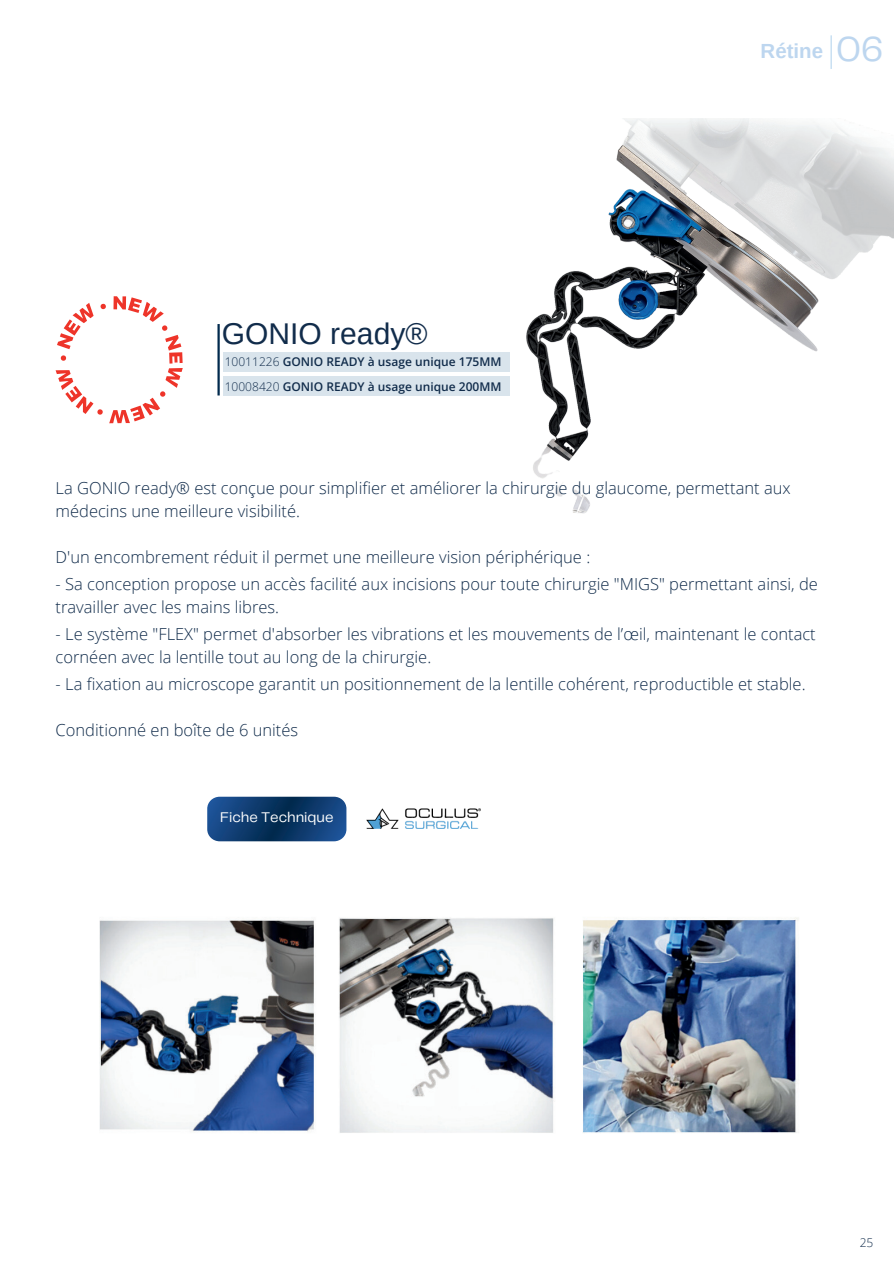
<style>
.page{position:relative;width:894px;height:1264px;background:#fff}
.page>*{position:absolute;margin:0;border:0;box-sizing:border-box;transform-origin:0 0}
.t1{font:30px "Arimo";color:#112c4b}
.t2{font:700 20.4px "Arimo";color:#bdd6ef}
.t3{font:300 16.5px/23px "Open Sans";color:#112c4b}
.t4{font:14.55px "Telegraf";color:#fff}
.t5{font:600 12px "Open Sans";color:#112c4b}
.t6{font:300 12px "Open Sans";color:#112c4b}
.s1{font-weight:300}
.s2{font-family:"Telegraf";font-weight:400;font-size:36px}
</style>
<div class="page">
<img style="left:401px;top:119px;width:492px;height:395px">
<svg style="left:56px;top:296px;width:127px;height:127px"></svg>
<hr style="left:217px;top:324px;width:3px;height:71px;background:#012a4d">
<div style="left:223px;top:352px;width:287px;height:20px;background:#d9e4ec"></div>
<img style="left:207px;top:796px;width:139px;height:45px;border-radius:12px">
<img style="left:99px;top:917px;width:700px;height:216px">
<div style="left:223px;top:376px;width:287px;height:19px;background:#d9e4ec"></div>
<img style="left:367px;top:808px;width:113px;height:20px">
<hr style="left:830px;top:35px;width:1px;height:34px;background:#b6d5ee">
<h1 class="t1" style="left:222px;top:315px;width:207px">GONIO ready®</h1>
<p class="t5" style="left:225px;top:354px;width:278px"><span class="s1">10011226</span> GONIO READY à usage unique 175MM</p>
<p class="t5" style="left:225px;top:378px;width:278px"><span class="s1">10008420</span> GONIO READY à usage unique 200MM</p>
<p class="t2" style="left:760px;top:37px;width:124px">Rétine <span class="s2">06</span></p>
<p class="t3" style="left:56px;top:476px;width:736px">La GONIO ready® est conçue pour simplifier et améliorer la chirurgie du glaucome, permettant aux médecins une meilleure visibilité.</p>
<p class="t3" style="left:56px;top:545px;width:536px">D'un encombrement réduit il permet une meilleure vision périphérique :</p>
<p class="t3" style="left:56px;top:572px;width:763px">- Sa conception propose un accès facilité aux incisions pour toute chirurgie "MIGS" permettant ainsi, de travailler avec les mains libres.</p>
<p class="t3" style="left:56px;top:622px;width:761px">- Le système "FLEX" permet d'absorber les vibrations et les mouvements de l’œil, maintenant le contact cornéen avec la lentille tout au long de la chirurgie.</p>
<p class="t3" style="left:56px;top:672px;width:751px">- La fixation au microscope garantit un positionnement de la lentille cohérent, reproductible et stable.</p>
<p class="t3" style="left:56px;top:718px;width:244px">Conditionné en boîte de 6 unités</p>
<p class="t4" style="left:220px;top:807px;width:115px">Fiche Technique</p>
<p class="t6" style="left:859px;top:1234px;width:15px">25</p>
</div>
